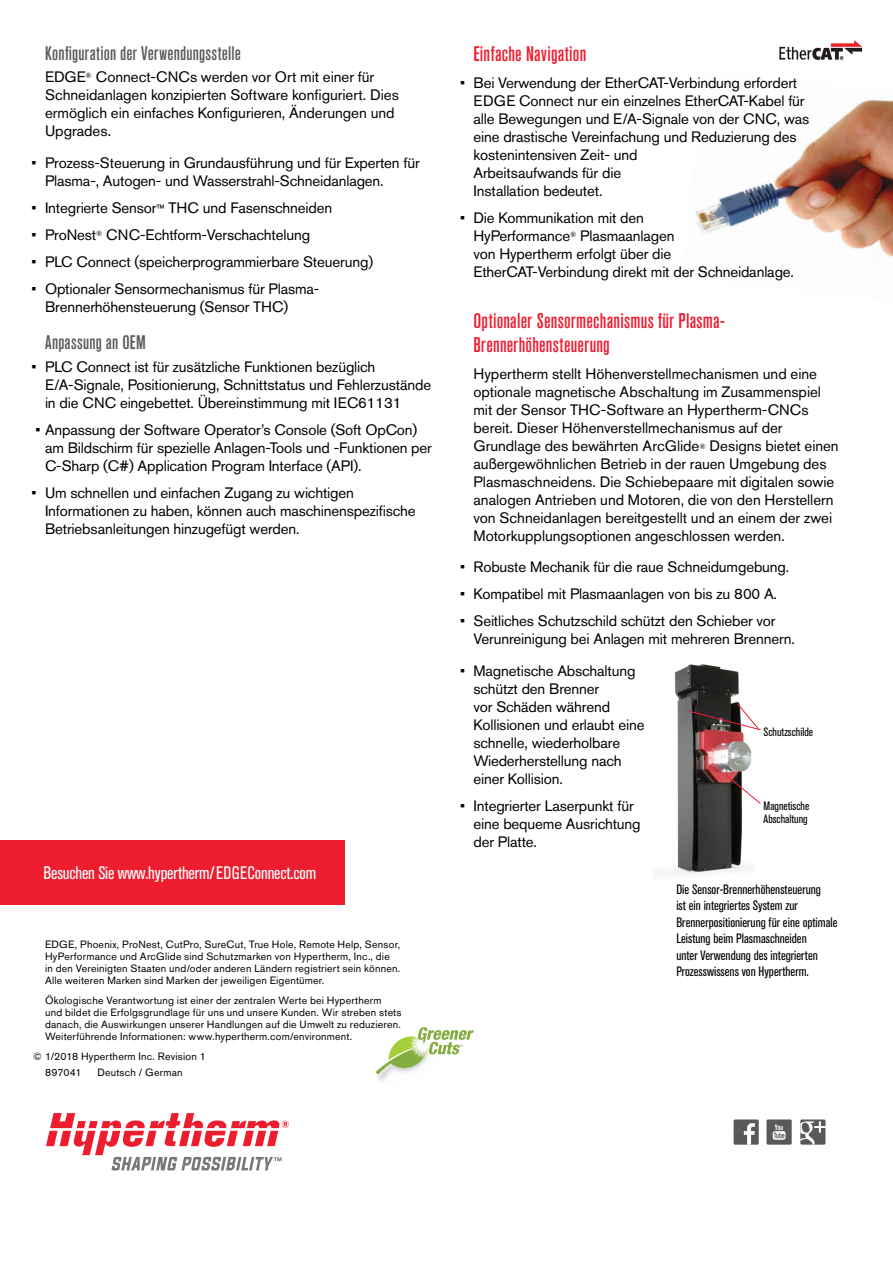
<style>
.page{position:relative;width:893px;height:1263px;background:#fff}
.page>*{position:absolute;margin:0;border:0;box-sizing:border-box;transform-origin:0 0}
.t1{font:500 condensed 21px/24px "Akzidenz Grotesk Pro";letter-spacing:.01em;color:#ed1c2e}
.t2{font:500 condensed 19.5px "Akzidenz Grotesk Pro";letter-spacing:.015em;color:#58595b}
.t3{font:condensed 18px "Akzidenz Grotesk Pro";letter-spacing:-.01em;color:#fff}
.t4{font:15px/18px "Akzidenz Grotesk Pro";letter-spacing:-.01em;color:#000}
.t5{font:condensed 13.5px/16.5px "Akzidenz Grotesk Pro";color:#000}
.t6{font:condensed 12px/13.5px "Akzidenz Grotesk Pro";color:#000}
.t7{font:10.5px/12px "Akzidenz Grotesk Pro";letter-spacing:.02em;color:#000}
.t8{font:4.5px "Akzidenz Grotesk Pro";color:#78a22f}
.s1{font-size:12px}
.s2{font-size:7.5px}
</style>
<div class="page">
<div style="left:734px;top:1119px;width:25px;height:26px;background:#58595b"></div>
<svg style="left:744px;top:1123px;width:11px;height:22px"></svg>
<div style="left:766px;top:1119px;width:26px;height:26px;background:#58595b"></div>
<svg style="left:773px;top:1124px;width:12px;height:16px"></svg>
<div style="left:800px;top:1119px;width:25px;height:25px;background:#58595b"></div>
<svg style="left:800px;top:1121px;width:25px;height:23px"></svg>
<img style="left:695px;top:99px;width:198px;height:158px">
<svg style="left:46px;top:1113px;width:243px;height:57px"></svg>
<img style="left:377px;top:1074px;width:13px;height:7px">
<svg style="left:375px;top:1027px;width:99px;height:47px"></svg>
<img style="left:675px;top:664px;width:78px;height:210px">
<svg style="left:725px;top:774px;width:36px;height:30px"></svg>
<svg style="left:688px;top:703px;width:73px;height:28px"></svg>
<img style="left:779px;top:39px;width:84px;height:21px">
<div style="left:0;top:840px;width:344px;height:65px;background:#ed1c2e"></div>
<h2 class="t2" style="left:45px;top:40px;width:198px">Konfiguration der Verwendungsstelle</h2>
<p class="t4" style="left:45px;top:68px;width:355px">EDGE<sup>®</sup> Connect-CNCs werden vor Ort mit einer für Schneidanlagen konzipierten Software konfiguriert. Dies ermöglich ein einfaches Konfigurieren, Änderungen und Upgrades.</p>
<p class="t4" style="left:45px;top:153px;width:376px;text-indent:-14px">• Prozess-Steuerung in Grundausführung und für Experten für<br>Plasma-, Autogen- und Wasserstrahl-Schneidanlagen.</p>
<p class="t4" style="left:31px;top:198px;width:302px">• Integrierte Sensor<span class="s1">™</span> THC und Fasenschneiden</p>
<p class="t4" style="left:32px;top:225px;width:280px">• ProNest<sup>®</sup> CNC-Echtform-Verschachtelung</p>
<p class="t4" style="left:31px;top:252px;width:343px">• PLC Connect (speicherprogrammierbare Steuerung)</p>
<p class="t4" style="left:45px;top:279px;width:276px;text-indent:-14px">• Optionaler Sensormechanismus für Plasma-<br>Brennerhöhensteuerung (Sensor THC)</p>
<h2 class="t2" style="left:45px;top:330px;width:102px">Anpassung an OEM</h2>
<p class="t4" style="left:45px;top:357px;width:388px;text-indent:-14px">• PLC Connect ist für zusätzliche Funktionen bezüglich<br>E/A‑Signale, Positionierung, Schnittstatus und Fehlerzustände in die CNC eingebettet. Übereinstimmung mit IEC61131</p>
<p class="t4" style="left:45px;top:420px;width:388px;text-indent:-10px">• Anpassung der Software Operator’s Console (Soft OpCon) am Bildschirm für spezielle Anlagen-Tools und -Funktionen per<br>C-Sharp (C#) Application Program Interface (API).</p>
<p class="t4" style="left:45px;top:483px;width:372px;text-indent:-14px">• Um schnellen und einfachen Zugang zu wichtigen<br>Informationen zu haben, können auch maschinenspezifische<br>Betriebsanleitungen hinzugefügt werden.</p>
<p class="t3" style="left:44px;top:861px;width:274px">Besuchen Sie www.hypertherm/EDGEConnect.com</p>
<p class="t7" style="left:45px;top:939px;width:357px">EDGE, Phoenix, ProNest, CutPro, SureCut, True Hole, Remote Help, Sensor, HyPerformance und ArcGlide sind Schutzmarken von Hypertherm, Inc., die in den Vereinigten Staaten und/oder anderen Ländern registriert sein können.<br>Alle weiteren Marken sind Marken der jeweiligen Eigentümer.</p>
<p class="t7" style="left:45px;top:994px;width:358px">Ökologische Verantwortung ist einer der zentralen Werte bei Hypertherm<br>und bildet die Erfolgsgrundlage für uns und unsere Kunden. Wir streben stets danach, die Auswirkungen unserer Handlungen auf die Umwelt zu reduzieren.<br>Weiterführende Informationen: www.hypertherm.com/environment.</p>
<p class="t7" style="left:45px;top:1049px;width:162px;line-height:15.3px;text-indent:-12px">© 1/2018 Hypertherm Inc. Revision 1<br>897041</p>
<p class="t7" style="left:97px;top:1066px;width:87px">Deutsch / German</p>
<h1 class="t1" style="left:473px;top:41px;width:114px">Einfache Navigation</h1>
<p class="t4" style="left:473px;top:73px;width:337px;text-indent:-14px">• Bei Verwendung der EtherCAT-Verbindung erfordert EDGE Connect nur ein einzelnes EtherCAT-Kabel für alle Bewegungen und E/A-Signale von der CNC, was eine drastische Vereinfachung und Reduzierung des kostenintensiven Zeit- und<br>Arbeitsaufwands für die<br>Installation bedeutet.</p>
<p class="t4" style="left:473px;top:208px;width:322px;text-indent:-13px">• Die Kommunikation mit den<br>HyPerformance<sup>®</sup> Plasmaanlagen<br>von Hypertherm erfolgt über die EtherCAT-Verbindung direkt mit der Schneidanlage.</p>
<h1 class="t1" style="left:473px;top:308px;width:253px">Optionaler Sensormechanismus für Plasma-<br>Brennerhöhensteuerung</h1>
<p class="t4" style="left:473px;top:364px;width:367px">Hypertherm stellt Höhenverstellmechanismen und eine optionale magnetische Abschaltung im Zusammenspiel mit der Sensor THC-Software an Hypertherm-CNCs bereit. Dieser Höhenverstellmechanismus auf der Grundlage des bewährten ArcGlide<span class="s2">®</span> Designs bietet einen außergewöhnlichen Betrieb in der rauen Umgebung des Plasmaschneidens. Die Schiebepaare mit digitalen sowie analogen Antrieben und Motoren, die von den Herstellern von Schneidanlagen bereitgestellt und an einem der zwei Motorkupplungsoptionen angeschlossen werden.</p>
<p class="t4" style="left:460px;top:558px;width:331px">• Robuste Mechanik für die raue Schneidumgebung.</p>
<p class="t4" style="left:460px;top:585px;width:319px">• Kompatibel mit Plasmaanlagen von bis zu 800 A.</p>
<p class="t4" style="left:473px;top:612px;width:323px;text-indent:-14px">• Seitliches Schutzschild schützt den Schieber vor<br>Verunreinigung bei Anlagen mit mehreren Brennern.</p>
<p class="t4" style="left:473px;top:661px;width:172px;text-indent:-14px">• Magnetische Abschaltung schützt den Brenner<br>vor Schäden während<br>Kollisionen und erlaubt eine schnelle, wiederholbare<br>Wiederherstellung nach einer Kollision.</p>
<p class="t4" style="left:473px;top:796px;width:169px;text-indent:-14px">• Integrierter Laserpunkt für eine bequeme Ausrichtung der Platte.</p>
<p class="t8" style="left:460px;top:1044px;width:5px">™</p>
<p class="t6" style="left:764px;top:725px;width:51px">Schutzschilde</p>
<p class="t6" style="left:764px;top:798px;width:47px">Magnetische<br>Abschaltung</p>
<p class="t5" style="left:676px;top:880px;width:163px">Die Sensor-Brennerhöhensteuerung<br>ist ein integriertes System zur Brennerpositionierung für eine optimale Leistung beim Plasmaschneiden<br>unter Verwendung des integrierten Prozesswissens von Hypertherm.</p>
</div>
